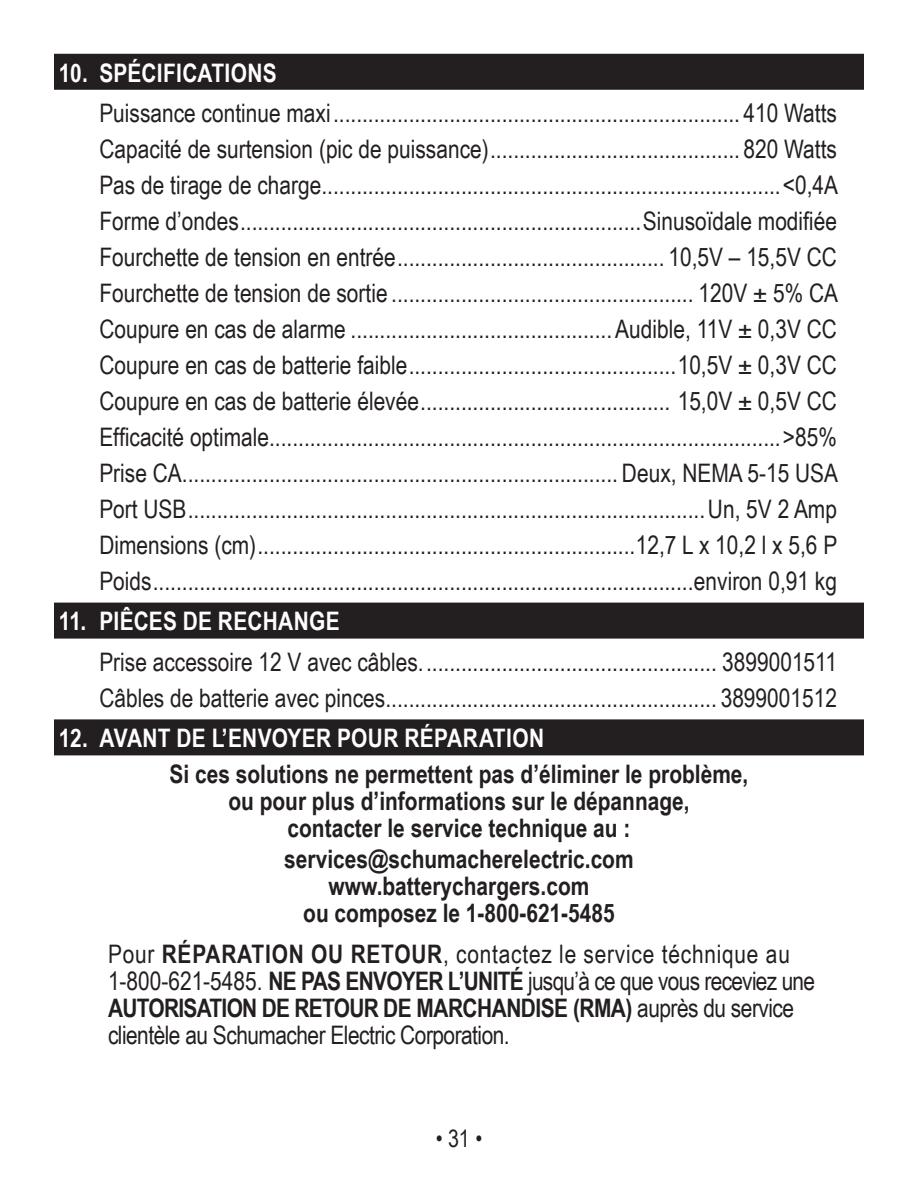
<style>
.page{position:relative;width:918px;height:1188px;background:#fff}
.page>*{position:absolute;margin:0;border:0;box-sizing:border-box;transform-origin:0 0}
._1_4_Indntd_Sub_par{font:25.5px/36px "Arial Narrow";color:#231f20;text-align:justify}
.No_bullet_small_copy{font:25.5px/27px "Arial Narrow";letter-spacing:-.02em;color:#231f20}
.centered{font:700 25.5px/27px "Arial Narrow";color:#231f20;text-align:center}
.t1{font:700 25.5px "Arial Narrow";letter-spacing:.01em;color:#fff}
.t2{font:24px "Arial Narrow";color:#231f20}
.s1{font-weight:700}
</style>
<div class="page">
<div style="left:54px;top:54px;width:810px;height:36px;background:#231f20"></div>
<div style="left:54px;top:603px;width:810px;height:36px;background:#231f20"></div>
<div style="left:54px;top:719px;width:810px;height:36px;background:#231f20"></div>
<p class="t1" style="left:59px;top:53px;width:219px">10. SPÉCIFICATIONS</p>
<p class="_1_4_Indntd_Sub_par" style="left:99px;top:94px;width:740px">Puissance continue maxi...................................................................... 410 Watts Capacité de surtension (pic de puissance)........................................... 820 Watts Pas de tirage de charge...............................................................................&lt;0,4A Forme d’ondes.....................................................................Sinusoïdale modifiée Fourchette de tension en entrée.............................................. 10,5V – 15,5V CC Fourchette de tension de sortie .................................................... 120V ± 5% CA Coupure en cas de alarme .............................................Audible, 11V ± 0,3V CC Coupure en cas de batterie faible..............................................10,5V ± 0,3V CC Coupure en cas de batterie élevée........................................... 15,0V ± 0,5V CC Efficacité optimale........................................................................................&gt;85% Prise CA........................................................................... Deux, NEMA 5-15 USA Port USB.........................................................................................Un, 5V 2 Amp Dimensions (cm).................................................................12,7 L x 10,2 l x 5,6 P Poids.............................................................................................environ 0,91 kg</p>
<p class="t1" style="left:59px;top:602px;width:282px">11. PIÊCES DE RECHANGE</p>
<p class="_1_4_Indntd_Sub_par" style="left:99px;top:643px;width:739px">Prise accessoire 12 V avec câbles................................................... 3899001511<br>Câbles de batterie avec pinces......................................................... 3899001512</p>
<p class="t1" style="left:59px;top:719px;width:487px">12. AVANT DE L’ENVOYER POUR RÉPARATION</p>
<p class="centered" style="left:170px;top:759px;width:580px">Si ces solutions ne permettent pas d’éliminer le problème, ou pour plus d’informations sur le dépannage,<br>contacter le service technique au :</p>
<p class="centered" style="left:284px;top:844px;width:351px">services@schumacherelectric.com www.batterychargers.com<br>ou composez le 1-800-621-5485</p>
<p class="No_bullet_small_copy" style="left:108px;top:939px;width:709px">Pour <span class="s1">RÉPARATION OU RETOUR</span>, contactez le service téchnique au 1-800-621-5485. <span class="s1">NE PAS ENVOYER L’UNITÉ</span> jusqu’à ce que vous receviez une <span class="s1">AUTORISATION DE RETOUR DE MARCHANDISE (RMA)</span> auprès du service clientèle au Schumacher Electric Corporation.</p>
<p class="t2" style="left:436px;top:1121px;width:48px">• 31 •</p>
</div>
